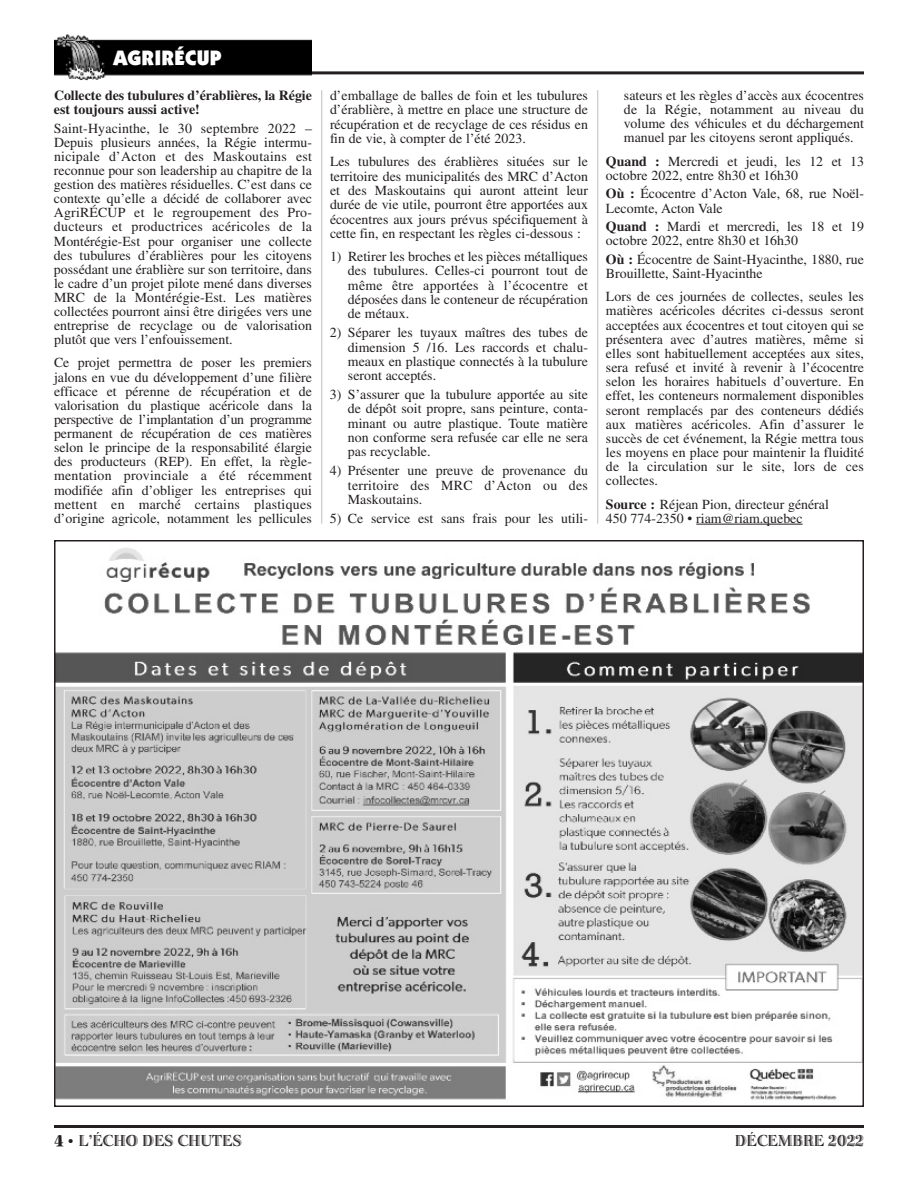
<style>
.page{position:relative;width:918px;height:1188px;background:#fff}
.page>*{position:absolute;margin:0;border:0;box-sizing:border-box;transform-origin:0 0}
.t1{font:900 21px "Itc Kabel";letter-spacing:.005em;color:#fff}
.t2{font:16.5px "Bertie Plain";color:#231f20}
.t3{font:13.8px/14.1px "Times";color:#231f20;text-align:justify}
.t4{font:700 13.8px/14.1px "Times";color:#231f20}
.s1{font-weight:700}
.s2{font-family:"Spumoni LP";font-size:21px}
.s3{font-family:"Times";font-size:15px}
</style>
<div class="page">
<hr style="left:54px;top:1125px;width:810px;height:3px;background:#231f20">
<hr style="left:54px;top:71px;width:810px;height:3px;background:#231f20">
<img style="left:54px;top:34px;width:258px;height:46px">
<img style="left:57px;top:547px;width:804px;height:554px">
<hr style="left:696px;top:524px;width:107px;height:1px;background:#231f20">
<hr style="left:321px;top:90px;width:1px;height:434px;background:#bcbdc0">
<hr style="left:597px;top:90px;width:1px;height:434px;background:#bcbdc0">
<h1 class="t1" style="left:113px;top:50px;width:110px">AGRIRÉCUP</h1>
<p class="t4" style="left:54px;top:90px;width:259px">Collecte des tubulures d’érablières, la Régie est toujours aussi active!</p>
<p class="t3" style="left:54px;top:122px;width:260px">Saint-Hyacinthe, le 30 septembre 2022 – Depuis plusieurs années, la Régie intermu&shy;nicipale d’Acton et des Maskoutains est reconnue pour son leadership au chapitre de la gestion des matières résiduelles. C’est dans ce contexte qu’elle a décidé de collaborer avec AgriRÉCUP et le regroupement des Pro&shy;ducteurs et productrices acéricoles de la Montérégie-Est pour organiser une collecte des tubulures d’érablières pour les citoyens possédant une érablière sur son territoire, dans le cadre d’un projet pilote mené dans diverses MRC de la Montérégie-Est. Les matières collectées pourront ainsi être dirigées vers une entreprise de recyclage ou de valorisation plutôt que vers l’enfouissement.</p>
<p class="t3" style="left:54px;top:357px;width:260px">Ce projet permettra de poser les premiers jalons en vue du développement d’une filière efficace et pérenne de récupération et de valorisation du plastique acéricole dans la perspective de l’implantation d’un programme permanent de récupération de ces matières selon le principe de la responsabilité élargie des producteurs (REP). En effet, la règle&shy;mentation provinciale a été récemment modifiée afin d’obliger les entreprises qui mettent en marché certains plastiques d’origine agricole, notamment les pellicules</p>
<p class="t3" style="left:330px;top:89px;width:260px">d’emballage de balles de foin et les tubulures d’érablière, à mettre en place une structure de récupération et de recyclage de ces résidus en fin de vie, à compter de l’été 2023.</p>
<p class="t3" style="left:330px;top:156px;width:260px">Les tubulures des érablières situées sur le territoire des municipalités des MRC d’Acton et des Maskoutains qui auront atteint leur durée de vie utile, pourront être apportées aux écocentres aux jours prévus spécifiquement à cette fin, en respectant les règles ci-dessous :</p>
<p class="t3" style="left:348px;top:251px;width:242px;text-indent:-18px">1) Retirer les broches et les pièces métalliques des tubulures. Celles-ci pourront tout de même être apportées à l’écocentre et déposées dans le conteneur de récupération de métaux.</p>
<p class="t3" style="left:348px;top:327px;width:242px;text-indent:-18px">2) Séparer les tuyaux maîtres des tubes de dimension 5 /16. Les raccords et chalu&shy;meaux en plastique connectés à la tubulure seront acceptés.</p>
<p class="t3" style="left:348px;top:389px;width:242px;text-indent:-18px">3) S’assurer que la tubulure apportée au site de dépôt soit propre, sans peinture, conta&shy;minant ou autre plastique. Toute matière non conforme sera refusée car elle ne sera pas recyclable.</p>
<p class="t3" style="left:348px;top:465px;width:242px;text-indent:-18px">4) Présenter une preuve de provenance du territoire des MRC d’Acton ou des Maskoutains.</p>
<p class="t3" style="left:330px;top:512px;width:260px">5) Ce service est sans frais pour les utili-</p>
<p class="t3" style="left:624px;top:90px;width:242px">sateurs et les règles d’accès aux écocentres de la Régie, notamment au niveau du volume des véhicules et du déchargement manuel par les citoyens seront appliqués.</p>
<p class="t3" style="left:606px;top:155px;width:259px"><span class="s1">Quand :</span> Mercredi et jeudi, les 12 et 13 octobre 2022, entre 8h30 et 16h30</p>
<p class="t3" style="left:606px;top:188px;width:260px"><span class="s1">Où :</span> Écocentre d’Acton Vale, 68, rue Noël-<br>Lecomte, Acton Vale</p>
<p class="t3" style="left:606px;top:221px;width:260px"><span class="s1">Quand :</span> Mardi et mercredi, les 18 et 19 octobre 2022, entre 8h30 et 16h30</p>
<p class="t3" style="left:606px;top:254px;width:260px"><span class="s1">Où :</span> Écocentre de Saint-Hyacinthe, 1880, rue<br>Brouillette, Saint-Hyacinthe</p>
<p class="t3" style="left:606px;top:291px;width:260px">Lors de ces journées de collectes, seules les matières acéricoles décrites ci-dessus seront acceptées aux écocentres et tout citoyen qui se présentera avec d’autres matières, même si elles sont habituellement acceptées aux sites, sera refusé et invité à revenir à l’écocentre selon les horaires habituels d’ouverture. En effet, les conteneurs normalement disponibles seront remplacés par des conteneurs dédiés aux matières acéricoles. Afin d’assurer le succès de cet événement, la Régie mettra tous les moyens en place pour maintenir la fluidité de la circulation sur le site, lors de ces collectes.</p>
<p class="t3" style="left:606px;top:498px;width:224px"><span class="s1">Source :</span> Réjean Pion, directeur général<br>450 774-2350 • riam@riam.quebec</p>
<p class="t2" style="left:54px;top:1135px;width:189px"><span class="s2">4</span> <span class="s3">•</span> L’ÉCHO DES CHUTES</p>
<p class="t2" style="left:735px;top:1135px;width:130px">DÉCEMBRE 2022</p>
</div>
